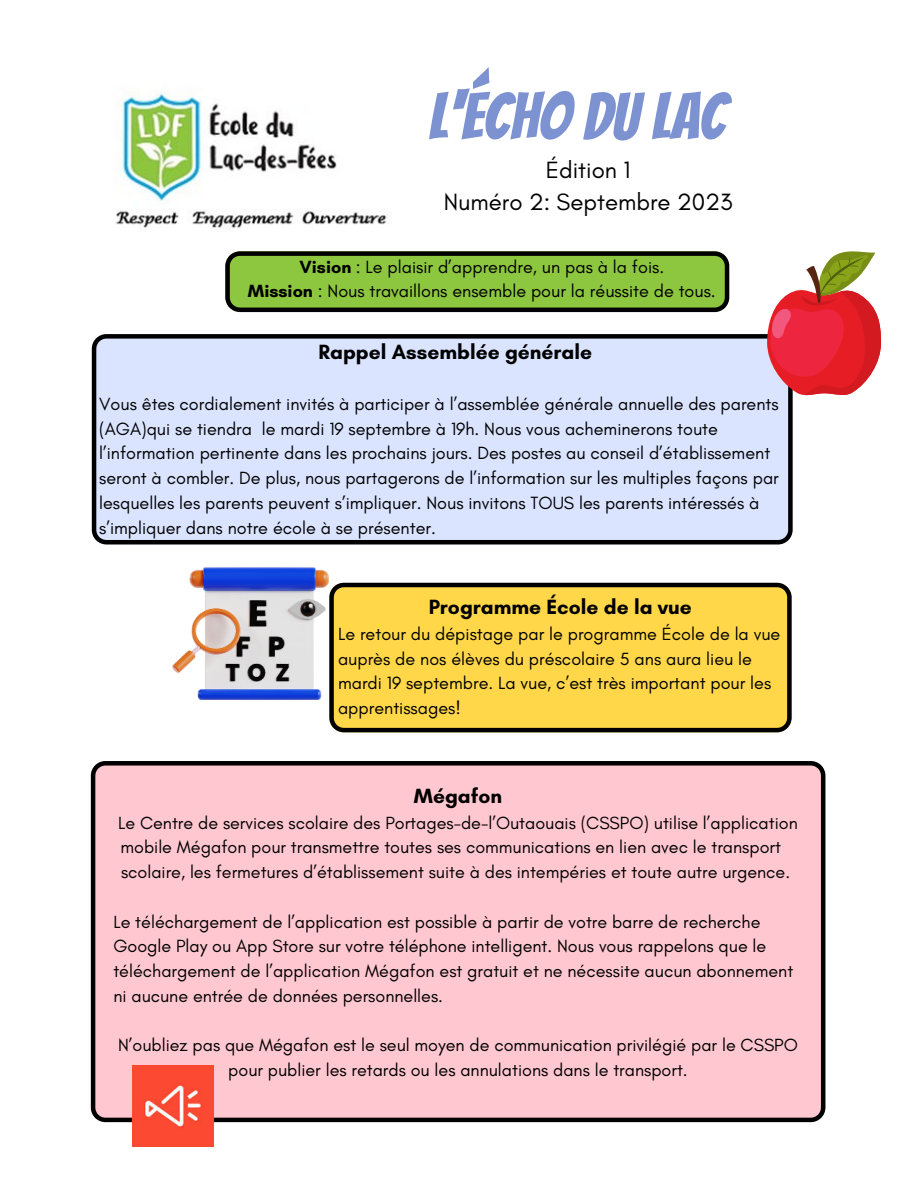
<style>
.page{position:relative;width:918px;height:1188px;background:#fff}
.page>*{position:absolute;margin:0;border:0;box-sizing:border-box;transform-origin:0 0}
.t1{font:64.8px "Bangers";color:#7d92d1}
.t2{font:24px/32.7px "Glacial Indifference";color:#000;text-align:center}
.t3{font:700 21px "Glacial Indifference";color:#000}
.t4{font:18px/24.8px "Glacial Indifference";color:#000}
.s1{font-weight:700}
</style>
<div class="page">
<div style="left:92px;top:334px;width:701px;height:210px;background:#dae4ff"></div>
<div style="left:91px;top:761px;width:734px;height:361px;background:#ffc7d0"></div>
<img style="left:116px;top:91px;width:272px;height:137px">
<svg style="left:225px;top:251px;width:504px;height:61px;background:#78a837"></svg>
<svg style="left:329px;top:583px;width:463px;height:149px;background:#ecc744"></svg>
<svg style="left:756px;top:251px;width:125px;height:147px"></svg>
<img style="left:132px;top:1065px;width:81px;height:81px">
<img style="left:172px;top:567px;width:157px;height:133px">
<h1 class="t1" style="left:428px;top:79px;width:299px">L'ÉCHO DU LAC</h1>
<h2 class="t2" style="left:444px;top:154px;width:290px">Édition 1<br>Numéro 2: Septembre 2023</h2>
<p class="t4" style="left:248px;top:255px;width:469px;text-align:center"><span class="s1">Vision</span> : Le plaisir d’apprendre, un pas à la fois.<br><span class="s1">Mission</span> : Nous travaillons ensemble pour la réussite de tous.</p>
<p class="t3" style="left:319px;top:339px;width:275px">Rappel Assemblée générale</p>
<p class="t4" style="left:99px;top:392px;width:681px">Vous êtes cordialement invités à participer à l’assemblée générale annuelle des parents (AGA)qui se tiendra le mardi 19 septembre à 19h. Nous vous acheminerons toute l’information pertinente dans les prochains jours. Des postes au conseil d’établissement seront à combler. De plus, nous partagerons de l’information sur les multiples façons par lesquelles les parents peuvent s’impliquer. Nous invitons TOUS les parents intéressés à s’impliquer dans notre école à se présenter.</p>
<p class="t3" style="left:429px;top:594px;width:265px">Programme École de la vue</p>
<p class="t4" style="left:338px;top:622px;width:444px">Le retour du dépistage par le programme École de la vue auprès de nos élèves du préscolaire 5 ans aura lieu le mardi 19 septembre. La vue, c’est très important pour les apprentissages!</p>
<p class="t3" style="left:414px;top:783px;width:90px">Mégafon</p>
<p class="t4" style="left:118px;top:811px;width:681px">Le Centre de services scolaire des Portages-de-l’Outaouais (CSSPO) utilise l’application mobile Mégafon pour transmettre toutes ses communications en lien avec le transport scolaire, les fermetures d’établissement suite à des intempéries et toute autre urgence.</p>
<p class="t4" style="left:113px;top:910px;width:681px">Le téléchargement de l’application est possible à partir de votre barre de recherche Google Play ou App Store sur votre téléphone intelligent. Nous vous rappelons que le téléchargement de l’application Mégafon est gratuit et ne nécessite aucun abonnement ni aucune entrée de données personnelles.</p>
<p class="t4" style="left:118px;top:1033px;width:681px;text-align:center">N’oubliez pas que Mégafon est le seul moyen de communication privilégié par le CSSPO pour publier les retards ou les annulations dans le transport.</p>
</div>
